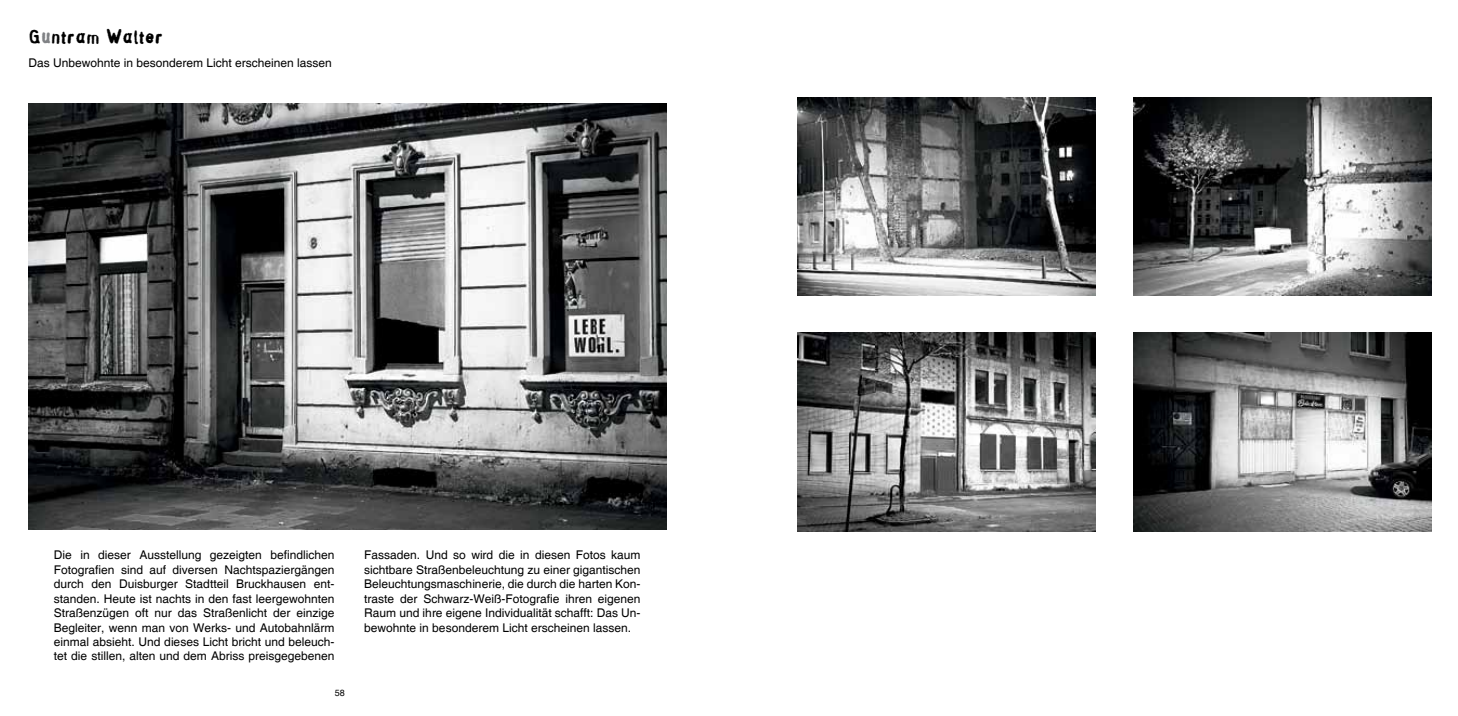
<style>
.page{position:relative;width:1458px;height:716px;background:#fff}
.page>*{position:absolute;margin:0;border:0;box-sizing:border-box;transform-origin:0 0}
.t1{font:18px "Stamp Gothic OT";color:#000}
.t2{font:12px/14.4px "Helvetica";color:#000;text-align:justify}
.t3{font:9px "Helvetica";color:#000}
.s1{color:#808285}
</style>
<div class="page">
<img style="left:1134px;top:333px;width:297px;height:198px">
<img style="left:798px;top:333px;width:297px;height:198px">
<img style="left:1134px;top:97px;width:297px;height:198px">
<img style="left:798px;top:97px;width:297px;height:198px">
<img style="left:28px;top:104px;width:638px;height:425px">
<h1 class="t1" style="left:28px;top:24px;width:136px">G<span class="s1">u</span>ntram Walter</h1>
<p class="t2" style="left:28px;top:56px;width:305px">Das Unbewohnte in besonderem Licht erscheinen lassen</p>
<p class="t2" style="left:54px;top:548px;width:282px">Die in dieser Ausstellung gezeigten befindlichen Fotografien sind auf diversen Nachtspaziergängen durch den Duisburger Stadtteil Bruckhausen ent&shy;standen. Heute ist nachts in den fast leergewohnten Straßenzügen oft nur das Straßenlicht der einzige Begleiter, wenn man von Werks- und Autobahnlärm einmal absieht. Und dieses Licht bricht und beleuch&shy;tet die stillen, alten und dem Abriss preisgegebenen</p>
<p class="t3" style="left:335px;top:687px;width:12px">58</p>
<p class="t2" style="left:364px;top:548px;width:278px">Fassaden. Und so wird die in diesen Fotos kaum sichtbare Straßenbeleuchtung zu einer gigantischen Beleuchtungsmaschinerie, die durch die harten Kon&shy;traste der Schwarz-Weiß-Fotografie ihren eigenen Raum und ihre eigene Individualität schafft: Das Un&shy;bewohnte in besonderem Licht erscheinen lassen.</p>
</div>
